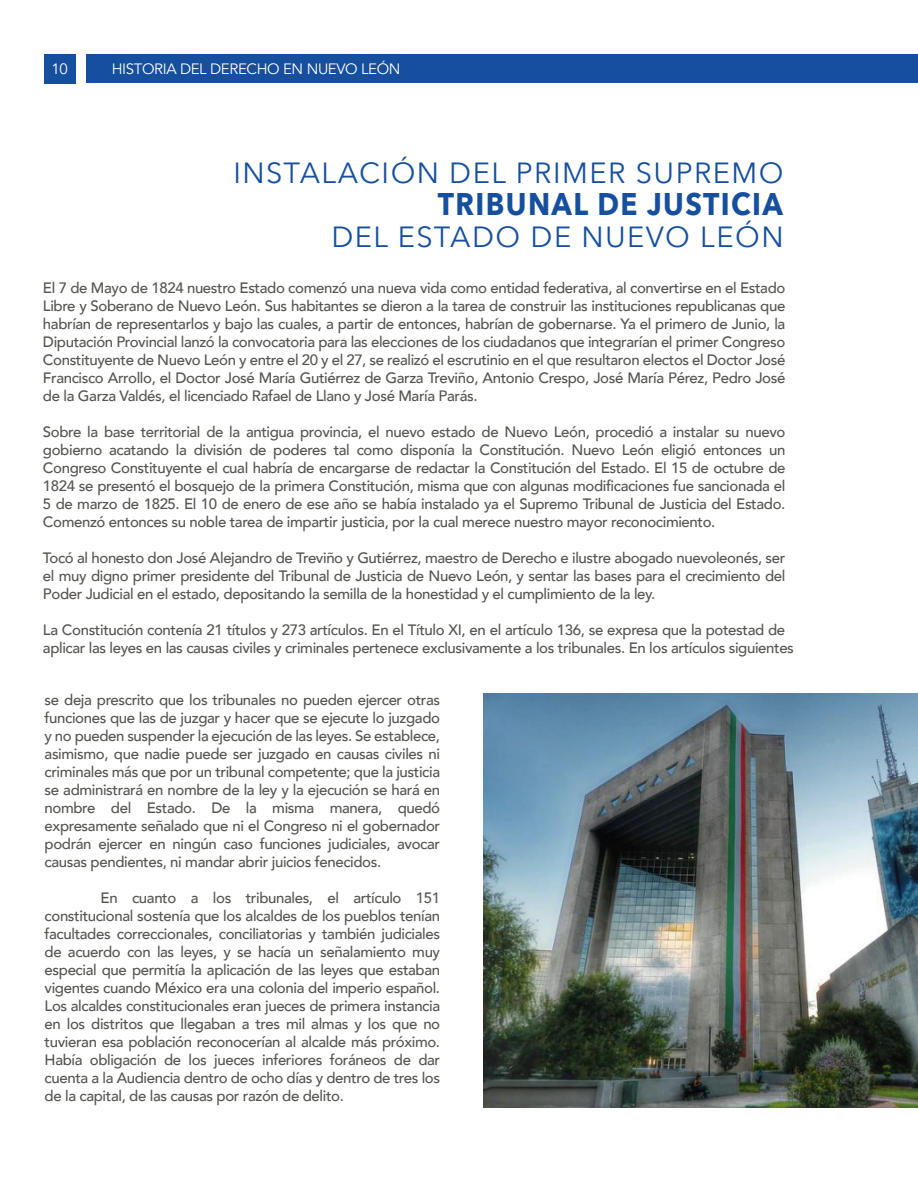
<style>
.page{position:relative;width:918px;height:1188px;background:#fff}
.page>*{position:absolute;margin:0;border:0;box-sizing:border-box;transform-origin:0 0}
.t1{font:700 31.2px "Avenir Next";letter-spacing:.05em;color:#154f9d;scale:.9 1}
.t2{font:29.1px "Avenir Next";letter-spacing:.05em;color:#154f9d}
.t3{font:500 15px/18px "Avenir";letter-spacing:-.025em;color:#565450;text-align:justify}
.t4{font:15px "Avenir";letter-spacing:-.025em;color:#fff}
</style>
<div class="page">
<div style="left:86px;top:55px;width:832px;height:28px;background:#154f9d"></div>
<div style="left:45px;top:54px;width:31px;height:30px;background:#154f9d"></div>
<img style="left:484px;top:694px;width:434px;height:414px">
<p class="t4" style="left:52px;top:59px;width:18px">10</p>
<p class="t4" style="left:112px;top:59px;width:290px">HISTORIA DEL DERECHO EN NUEVO LEÓN</p>
<h2 class="t2" style="left:233px;top:149px;width:552px">INSTALACIÓN DEL PRIMER SUPREMO</h2>
<h1 class="t1" style="left:438px;top:177px;width:385px">TRIBUNAL DE JUSTICIA</h1>
<h2 class="t2" style="left:331px;top:213px;width:454px">DEL ESTADO DE NUEVO LEÓN</h2>
<p class="t3" style="left:43px;top:278px;width:744px">El 7 de Mayo de 1824 nuestro Estado comenzó una nueva vida como entidad federativa, al convertirse en el Estado Libre y Soberano de Nuevo León. Sus habitantes se dieron a la tarea de construir las instituciones republicanas que habrían de representarlos y bajo las cuales, a partir de entonces, habrían de gobernarse. Ya el primero de Junio, la Diputación Provincial lanzó la convocatoria para las elecciones de los ciudadanos que integrarían el primer Congreso Constituyente de Nuevo León y entre el 20 y el 27, se realizó el escrutinio en el que resultaron electos el Doctor José Francisco Arrollo, el Doctor José María Gutiérrez de Garza Treviño, Antonio Crespo, José María Pérez, Pedro José de la Garza Valdés, el licenciado Rafael de Llano y José María Parás.</p>
<p class="t3" style="left:43px;top:422px;width:744px">Sobre la base territorial de la antigua provincia, el nuevo estado de Nuevo León, procedió a instalar su nuevo gobierno acatando la división de poderes tal como disponía la Constitución. Nuevo León eligió entonces un Congreso Constituyente el cual habría de encargarse de redactar la Constitución del Estado. El 15 de octubre de 1824 se presentó el bosquejo de la primera Constitución, misma que con algunas modificaciones fue sancionada el 5 de marzo de 1825. El 10 de enero de ese año se había instalado ya el Supremo Tribunal de Justicia del Estado.<br>Comenzó entonces su noble tarea de impartir justicia, por la cual merece nuestro mayor reconocimiento.</p>
<p class="t3" style="left:43px;top:548px;width:744px">Tocó al honesto don José Alejandro de Treviño y Gutiérrez, maestro de Derecho e ilustre abogado nuevoleonés, ser el muy digno primer presidente del Tribunal de Justicia de Nuevo León, y sentar las bases para el crecimiento del Poder Judicial en el estado, depositando la semilla de la honestidad y el cumplimiento de la ley.</p>
<p class="t3" style="left:43px;top:620px;width:752px">La Constitución contenía 21 títulos y 273 artículos. En el Título XI, en el artículo 136, se expresa que la potestad de aplicar las leyes en las causas civiles y criminales pertenece exclusivamente a los tribunales. En los artículos siguientes</p>
<p class="t3" style="left:45px;top:690px;width:397px">se deja prescrito que los tribunales no pueden ejercer otras funciones que las de juzgar y hacer que se ejecute lo juzgado y no pueden suspender la ejecución de las leyes. Se establece, asimismo, que nadie puede ser juzgado en causas civiles ni criminales más que por un tribunal competente; que la justicia se administrará en nombre de la ley y la ejecución se hará en nombre del Estado. De la misma manera, quedó expresamente señalado que ni el Congreso ni el gobernador podrán ejercer en ningún caso funciones judiciales, avocar causas pendientes, ni mandar abrir juicios fenecidos.</p>
<p class="t3" style="left:45px;top:888px;width:397px;text-indent:56px">En cuanto a los tribunales, el artículo 151 constitucional sostenía que los alcaldes de los pueblos tenían facultades correccionales, conciliatorias y también judiciales de acuerdo con las leyes, y se hacía un señalamiento muy especial que permitía la aplicación de las leyes que estaban vigentes cuando México era una colonia del imperio español.<br>Los alcaldes constitucionales eran jueces de primera instancia en los distritos que llegaban a tres mil almas y los que no tuvieran esa población reconocerían al alcalde más próximo.<br>Había obligación de los jueces inferiores foráneos de dar cuenta a la Audiencia dentro de ocho días y dentro de tres los de la capital, de las causas por razón de delito.</p>
</div>
